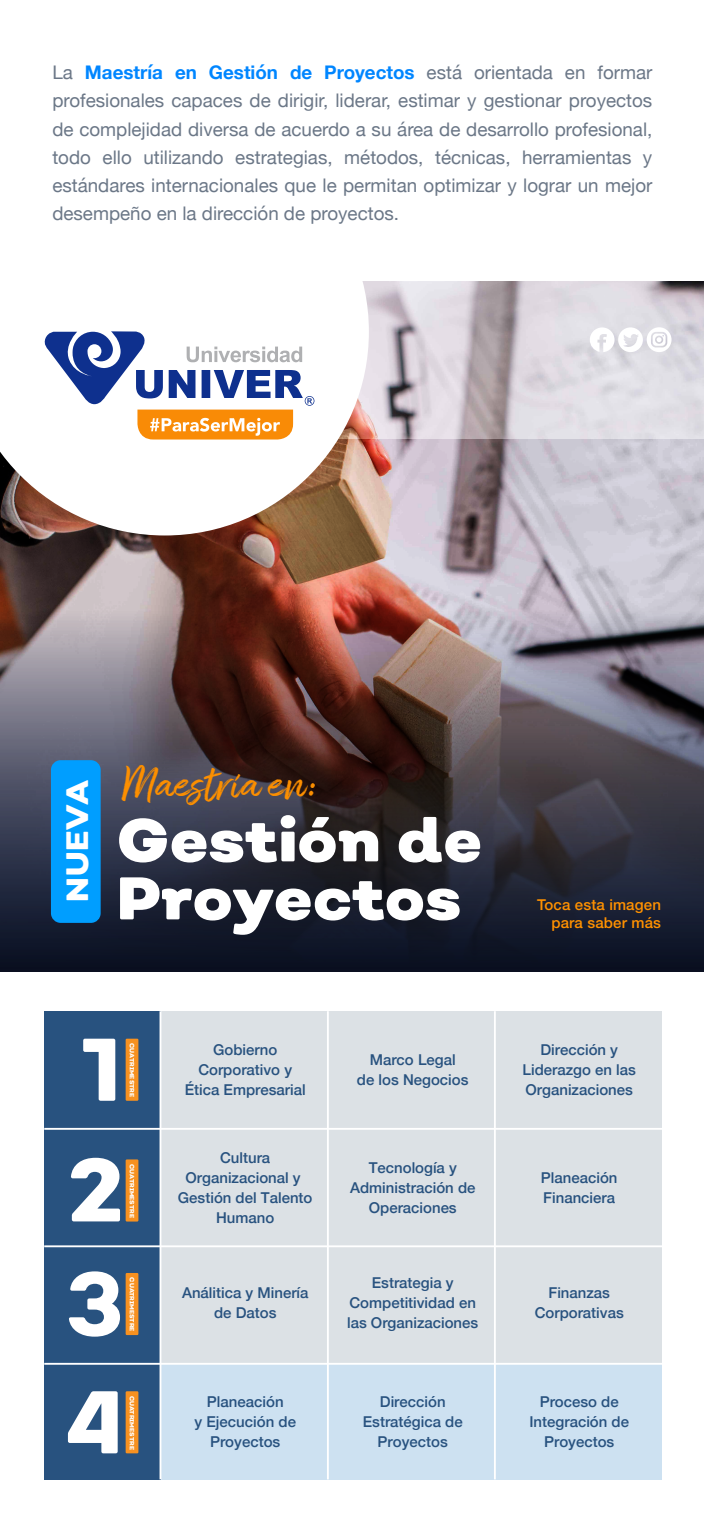
<style>
.page{position:relative;width:704px;height:1523px;background:#fff}
.page>*{position:absolute;margin:0;border:0;box-sizing:border-box;transform-origin:0 0}
.t1{font:900 60px/58px "Nutmeg";letter-spacing:.01em;color:#fff;scale:1.04 1}
.t2{font:46.62px "Amithen";color:#fc8f00}
.t3{font:800 30.56px "Nutmeg";letter-spacing:.025em;color:#fff;scale:1.04 1}
.t4{font:18.75px/28.1px "Helvetica Neue";color:#6b7787;text-align:justify}
.t5{font:500 15px/19.9px "Helvetica Neue";color:#28527f;text-align:center}
.t6{font:500 15px/18px "Helvetica Neue LT Pro";letter-spacing:.01em;color:#ff9100;text-align:right}
.t7{font:500 14.94px/19.9px "Helvetica Neue";color:#28527f;text-align:center}
.t8{font:800 6.12px "Nutmeg";color:#fff;scale:1.04 1}
.s1{font-weight:700;color:#0086ff}
</style>
<div class="page">
<img style="left:368px;top:281px;width:335px;height:159px">
<img style="left:0;top:440px;width:703px;height:531px">
<svg style="left:589px;top:327px;width:82px;height:25px"></svg>
<div style="left:51px;top:760px;width:50px;height:163px;background:#009eff;border-radius:10px"></div>
<svg style="left:0;top:281px;width:368px;height:254px"></svg>
<svg style="left:43px;top:331px;width:271px;height:108px"></svg>
<div style="left:44px;top:1011px;width:117px;height:468px;background:#28527f"></div>
<div style="left:161px;top:1011px;width:500px;height:351px;background:#dce1e5"></div>
<div style="left:161px;top:1362px;width:500px;height:117px;background:#cde1f1"></div>
<hr style="left:159px;top:1011px;width:2px;height:468px;background:#fff">
<hr style="left:327px;top:1011px;width:1px;height:468px;background:#fff">
<hr style="left:493px;top:1011px;width:2px;height:468px;background:#fff">
<hr style="left:44px;top:1128px;width:617px;height:1px;background:#fff">
<hr style="left:44px;top:1245px;width:617px;height:2px;background:#fff">
<hr style="left:44px;top:1362px;width:617px;height:2px;background:#fff">
<svg style="left:83px;top:1038px;width:32px;height:62px"></svg>
<div style="left:125px;top:1038px;width:13px;height:62px;background:#f79120"></div>
<div style="left:125px;top:1159px;width:13px;height:62px;background:#f79120"></div>
<div style="left:125px;top:1273px;width:13px;height:62px;background:#f79120"></div>
<div style="left:125px;top:1391px;width:13px;height:62px;background:#f79120"></div>
<svg style="left:71px;top:1157px;width:49px;height:64px"></svg>
<svg style="left:69px;top:1271px;width:51px;height:65px"></svg>
<svg style="left:68px;top:1391px;width:50px;height:62px"></svg>
<p class="t4" style="left:52px;top:60px;width:601px">La <span class="s1">Maestría en Gestión de Proyectos</span> está orientada en formar profesionales capaces de dirigir, liderar, estimar y gestionar proyectos de complejidad diversa de acuerdo a su área de desarrollo profesional, todo ello utilizando estrategias, métodos, técnicas, herramientas y estándares internacionales que le permitan optimizar y lograr un mejor desempeño en la dirección de proyectos.</p>
<h3 class="t3" style="left:57px;top:902px;width:118px;rotate:-90deg">NUEVA</h3>
<h2 class="t2" style="left:122px;top:755px;width:197px">Maestría en:</h2>
<h1 class="t1" style="left:117px;top:811px;width:352px">Gestión de<br>Proyectos</h1>
<p class="t6" style="left:536px;top:895px;width:125px">Toca esta imagen para saber más</p>
<p class="t8" style="left:136px;top:1043px;width:53px;rotate:90deg">CUATRIMESTRE</p>
<p class="t8" style="left:136px;top:1164px;width:53px;rotate:90deg">CUATRIMESTRE</p>
<p class="t8" style="left:136px;top:1277px;width:53px;rotate:90deg">CUATRIMESTRE</p>
<p class="t8" style="left:136px;top:1395px;width:53px;rotate:90deg">CUATRIMESTRE</p>
<p class="t7" style="left:185px;top:1038px;width:122px">Gobierno<br>Corporativo y<br>Ética Empresarial</p>
<p class="t7" style="left:357px;top:1048px;width:113px">Marco Legal<br>de los Negocios</p>
<p class="t7" style="left:522px;top:1038px;width:115px">Dirección y<br>Liderazgo en las<br>Organizaciones</p>
<p class="t7" style="left:178px;top:1146px;width:136px">Cultura<br>Organizacional y<br>Gestión del Talento<br>Humano</p>
<p class="t7" style="left:350px;top:1156px;width:127px">Tecnología y<br>Administración de<br>Operaciones</p>
<p class="t7" style="left:540px;top:1166px;width:78px;text-align:left">Planeación<br>Financiera</p>
<p class="t7" style="left:182px;top:1281px;width:128px">Análitica y Minería de Datos</p>
<p class="t7" style="left:347px;top:1271px;width:133px">Estrategia y<br>Competitividad en las Organizaciones</p>
<p class="t7" style="left:534px;top:1281px;width:90px">Finanzas<br>Corporativas</p>
<p class="t5" style="left:194px;top:1390px;width:103px">Planeación<br>y Ejecución de<br>Proyectos</p>
<p class="t7" style="left:362px;top:1390px;width:101px">Dirección<br>Estratégica de<br>Proyectos</p>
<p class="t7" style="left:529px;top:1390px;width:101px">Proceso de<br>Integración de<br>Proyectos</p>
</div>
